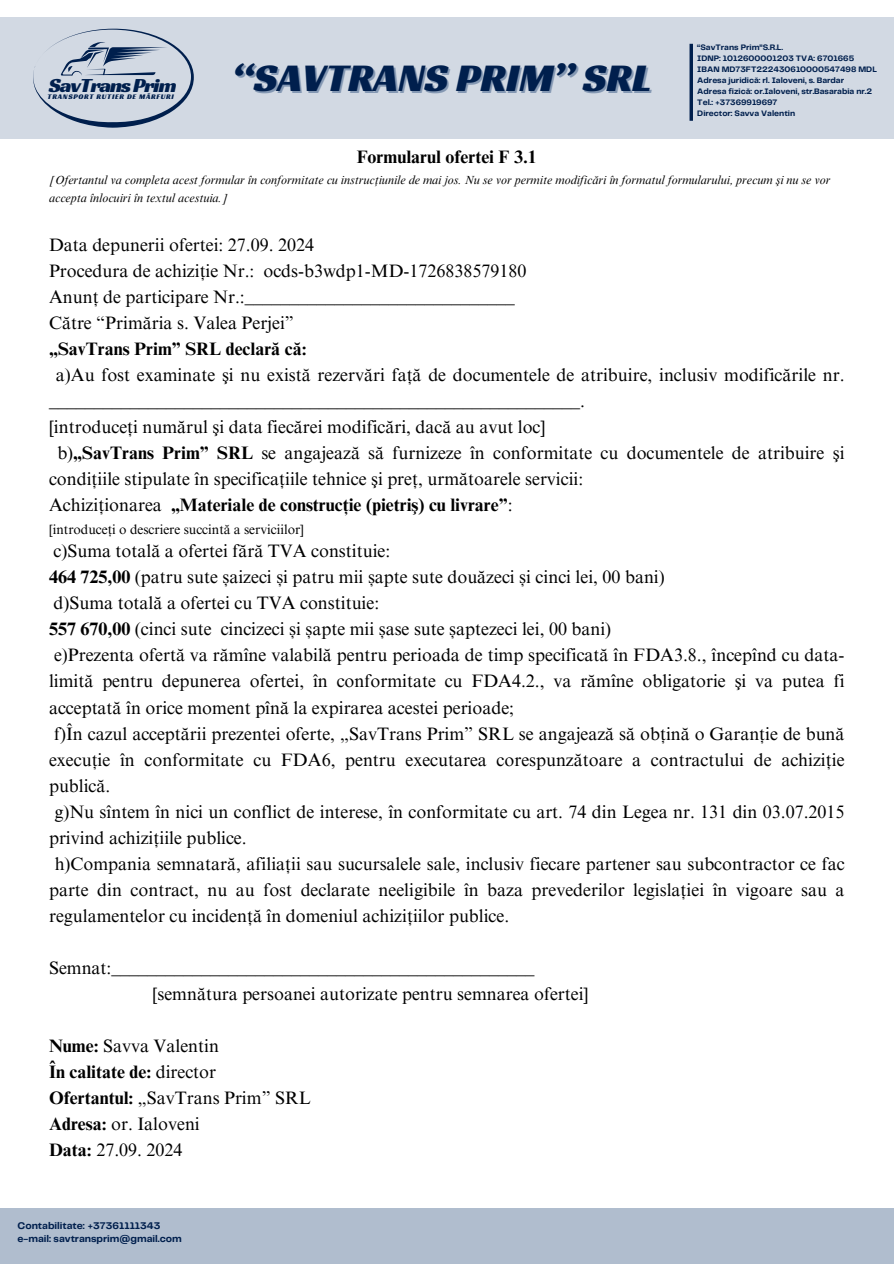
<style>
.page{position:relative;width:894px;height:1264px;background:#fff}
.page>*{position:absolute;margin:0;border:0;box-sizing:border-box;transform-origin:0 0}
.t1{font:40.5px "Racing Sans One";color:#001f4d}
.t2{font:20.7px "Racing Sans One";letter-spacing:-.05em;color:#001f4d}
.t3{font:18px/26px "Times NRMT Pro";color:#000}
.t4{font:700 18px "Times NRMT Pro";color:#000}
.t5{font:13.5px "Times NRMT Pro";color:#000}
.t6{font:italic 12px/18px "Times NRMT Pro";color:#000}
.t7{font:700 10.05px/13.5px "Telegraf";color:#001f4d}
.t8{font:700 8.25px/10.9px "Telegraf";color:#001f4d}
.t9{font:7.35px "Racing Sans One";letter-spacing:.1em;color:#001f4d}
.s1{font-weight:700}
.s2{font-weight:400}
</style>
<div class="page">
<div style="left:0;top:1208px;width:893px;height:55px;background:#b0bdce"></div>
<div style="left:0;top:17px;width:893px;height:121px;background:#d2d9e3"></div>
<hr style="left:689px;top:44px;width:3px;height:77px;background:#001f4d">
<svg style="left:33px;top:29px;width:161px;height:99px"></svg>
<p class="t2" style="left:49px;top:71px;width:129px">SavTransPrim</p>
<h2 class="t9" style="left:48px;top:92px;width:128px">TRANSPORT RUTIER DE MĂRFURI</h2>
<h3 class="t1" style="left:232px;top:51px;width:421px">“SAVTRANS PRIM” SRL</h3>
<p class="t8" style="left:697px;top:42px;width:181px">“SavTrans Prim”S.R.L.<br>IDNP: 1012600001203 TVA: 6701665<br>IBAN MD73FT222430610000547498 MDL Adresa juridică: rl. Ialoveni, s. Bardar<br>Adresa fizică: or.Ialoveni, str.Basarabia nr.2<br>Tel.: +37369919697<br>Director: Savva Valentin</p>
<p class="t4" style="left:356px;top:150px;width:182px">Formularul ofertei F 3.1</p>
<p class="t6" style="left:49px;top:173px;width:782px">[Ofertantul va completa acest formular în conformitate cu instrucţiunile de mai jos. Nu se vor permite modificări în formatul formularului, precum şi nu se vor accepta înlocuiri în textul acestuia.]</p>
<h1 class="t3" style="left:49px;top:234px;width:266px">Data depunerii ofertei: 27.09. 2024</h1>
<h1 class="t3" style="left:49px;top:260px;width:479px">Procedura de achiziție Nr.: ocds-b3wdp1-MD-1726838579180</h1>
<h1 class="t3" style="left:49px;top:286px;width:467px">Anunț de participare Nr.:______________________________</h1>
<h1 class="t3" style="left:49px;top:312px;width:246px">Către “Primăria s. Valea Perjei”</h1>
<h1 class="t4" style="left:49px;top:342px;width:259px">„SavTrans Prim” SRL declară că:</h1>
<h1 class="t3" style="left:56px;top:364px;width:790px">a)Au fost examinate şi nu există rezervări faţă de documentele de atribuire, inclusiv modificările nr.</h1>
<h1 class="t3" style="left:49px;top:390px;width:537px">___________________________________________________________.</h1>
<h1 class="t3" style="left:49px;top:416px;width:497px">[introduceţi numărul şi data fiecărei modificări, dacă au avut loc]</h1>
<h1 class="t3" style="left:57px;top:442px;width:788px">b)<span class="s1">„SavTrans Prim” SRL</span> se angajează să furnizeze în conformitate cu documentele de atribuire şi</h1>
<h1 class="t3" style="left:49px;top:468px;width:535px">condiţiile stipulate în specificaţiile tehnice şi preț, următoarele servicii:</h1>
<h1 class="t4" style="left:49px;top:498px;width:465px"><span class="s2">Achiziționarea</span> „Materiale de construcție (pietriş) cu livrare”<span class="s2">:</span></h1>
<h1 class="t5" style="left:49px;top:524px;width:256px">[introduceţi o descriere succintă a serviciilor]</h1>
<h1 class="t3" style="left:54px;top:540px;width:338px">c)Suma totală a ofertei fără TVA constituie:</h1>
<h1 class="t3" style="left:49px;top:566px;width:617px"><span class="s1">464 725,00</span> (patru sute șaizeci și patru mii șapte sute douăzeci și cinci lei, 00 bani)</h1>
<h1 class="t3" style="left:54px;top:592px;width:327px">d)Suma totală a ofertei cu TVA constituie:</h1>
<h1 class="t3" style="left:49px;top:618px;width:563px"><span class="s1">557 670,00</span> (cinci sute cincizeci și șapte mii șase sute șaptezeci lei, 00 bani)</h1>
<h1 class="t3" style="left:54px;top:644px;width:791px">e)Prezenta ofertă va rămîne valabilă pentru perioada de timp specificată în FDA3.8., începînd cu data-</h1>
<h1 class="t3" style="left:49px;top:670px;width:796px">limită pentru depunerea ofertei, în conformitate cu FDA4.2., va rămîne obligatorie şi va putea fi</h1>
<h1 class="t3" style="left:49px;top:696px;width:466px">acceptată în orice moment pînă la expirarea acestei perioade;</h1>
<h1 class="t3" style="left:54px;top:722px;width:791px">f)În cazul acceptării prezentei oferte, „SavTrans Prim” SRL se angajează să obţină o Garanţie de bună</h1>
<h1 class="t3" style="left:49px;top:748px;width:796px">execuţie în conformitate cu FDA6, pentru executarea corespunzătoare a contractului de achiziţie</h1>
<h1 class="t3" style="left:49px;top:774px;width:63px">publică.</h1>
<h1 class="t3" style="left:54px;top:800px;width:791px">g)Nu sîntem în nici un conflict de interese, în conformitate cu art. 74 din Legea nr. 131 din 03.07.2015</h1>
<h1 class="t3" style="left:49px;top:826px;width:199px">privind achizițiile publice.</h1>
<h1 class="t3" style="left:55px;top:852px;width:791px">h)Compania semnatară, afiliaţii sau sucursalele sale, inclusiv fiecare partener sau subcontractor ce fac</h1>
<h6 class="t3" style="left:49px;top:878px;width:796px">parte din contract, nu au fost declarate neeligibile în baza prevederilor legislaţiei în vigoare sau a regulamentelor cu incidenţă în domeniul achiziţiilor publice.</h6>
<h6 class="t3" style="left:152px;top:956px;width:437px;text-indent:-103px">Semnat:_______________________________________________ [semnătura persoanei autorizate pentru semnarea ofertei]</h6>
<h6 class="t3" style="left:49px;top:1034px;width:263px"><span class="s1">Nume:</span> Savva Valentin<br><span class="s1">În calitate de:</span> director<br><span class="s1">Ofertantul:</span> „SavTrans Prim” SRL<br><span class="s1">Adresa:</span> or. Ialoveni<br><span class="s1">Data:</span> 27.09. 2024</h6>
<h4 class="t7" style="left:18px;top:1219px;width:166px">Contabilitate: +37361111343 e-mail: savtransprim@gmail.com</h4>
</div>
